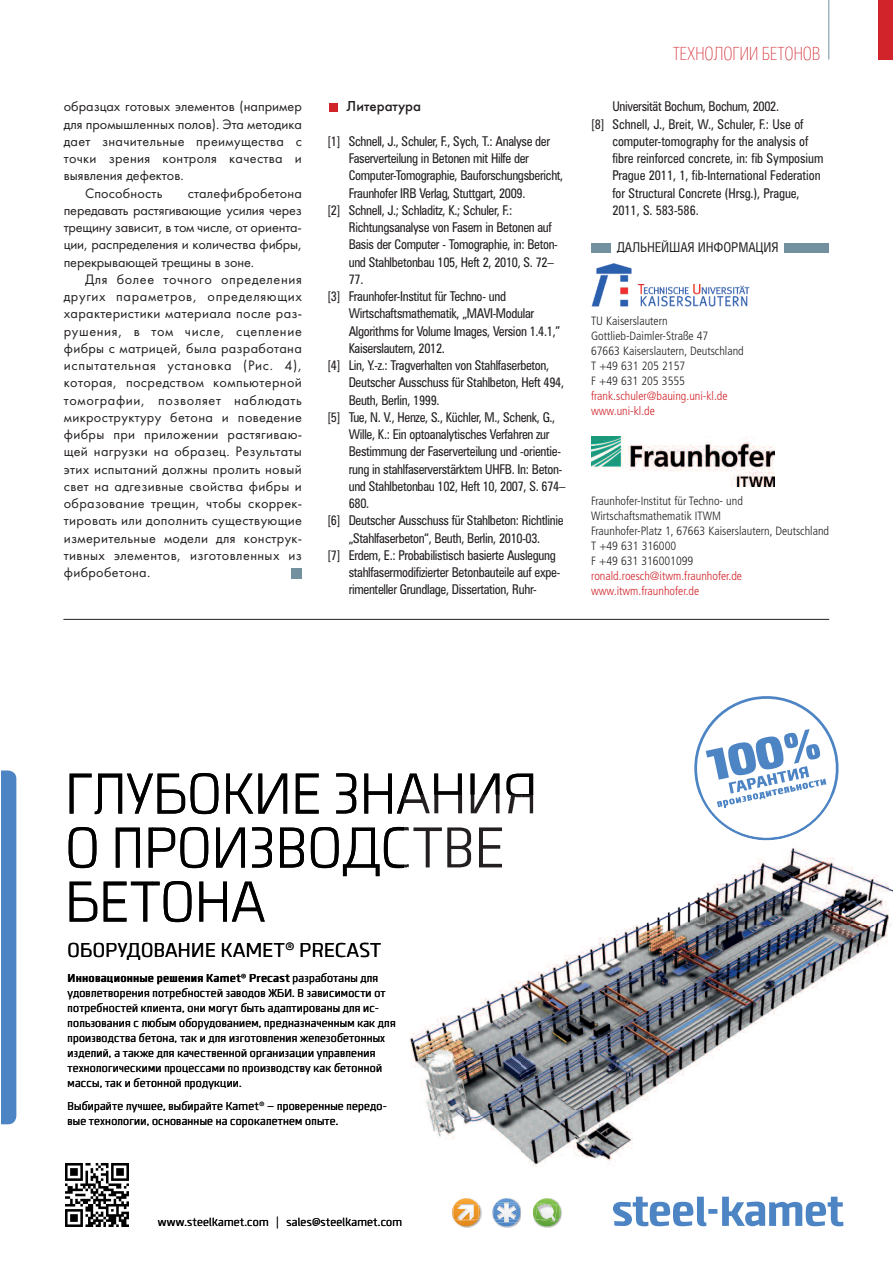
<style>
.page{position:relative;width:893px;height:1263px;background:#fff}
.page>*{position:absolute;margin:0;border:0;box-sizing:border-box;transform-origin:0 0}
.t1{font:300 60px/54px "Clio";letter-spacing:-.02em;color:#000}
.t2{font:21px "Clio";color:#000}
.t3{font:100 18px "Helios Cond";color:#d1232a}
.t4{font:15px "Futura Medium C";color:#231f20}
.t5{font:14.25px/17.2px "Futura Book C";color:#231f20;text-align:justify}
.t6{font:14.25px "Futura Book C";letter-spacing:.025em;color:#231f20}
.t7{font:condensed 13.5px "Zurich BT";letter-spacing:-.025em;color:#231f20;scale:.95 1}
.t8{font:condensed 13.5px "Zurich BT";letter-spacing:-.005em;color:#231f20;scale:.95 1}
.t9{font:13.5px "Helios Cond";letter-spacing:-.01em;color:#231f20}
.t10{font:12px "Clio";color:#000}
.t11{font:300 condensed 12px/15px "Frutiger LT";color:#231f20}
.t12{font:300 condensed 12px/15px "Frutiger LT";color:#d1232a}
.t13{font:700 12px "Clio";color:#000}
.s1{color:#231f20}
.s2{font-weight:400}
</style>
<div class="page">
<div style="left:1px;top:770px;width:15px;height:354px;background:#4d84c4"></div>
<svg style="left:613px;top:1197px;width:230px;height:29px"></svg>
<img style="left:65px;top:1163px;width:64px;height:63px">
<svg style="left:694px;top:696px;width:145px;height:134px"></svg>
<img style="left:403px;top:795px;width:302px;height:131px">
<img style="left:403px;top:810px;width:109px;height:3px">
<img style="left:521px;top:813px;width:12px;height:1px">
<img style="left:521px;top:795px;width:12px;height:18px">
<img style="left:705px;top:830px;width:185px;height:96px">
<img style="left:410px;top:926px;width:478px;height:241px">
<img style="left:492px;top:1203px;width:29px;height:25px">
<img style="left:453px;top:1203px;width:29px;height:25px">
<img style="left:493px;top:1198px;width:25px;height:20px">
<img style="left:494px;top:1206px;width:26px;height:20px">
<img style="left:452px;top:1198px;width:26px;height:20px">
<img style="left:454px;top:1206px;width:26px;height:20px">
<img style="left:534px;top:1204px;width:28px;height:24px">
<img style="left:533px;top:1198px;width:26px;height:20px">
<img style="left:535px;top:1206px;width:26px;height:20px">
<hr style="left:828px;top:0;width:1px;height:60px;background:#73909f">
<div style="left:878px;top:0;width:15px;height:60px;background:#d1232a"></div>
<div style="left:329px;top:103px;width:8px;height:8px;background:#d1232a"></div>
<img style="left:592px;top:263px;width:158px;height:44px">
<img style="left:592px;top:437px;width:183px;height:50px">
<div style="left:591px;top:243px;width:19px;height:9px;background:#73909f"></div>
<div style="left:784px;top:243px;width:45px;height:9px;background:#73909f"></div>
<hr style="left:63px;top:619px;width:766px;height:1px;background:#231f20">
<div style="left:291px;top:569px;width:11px;height:10px;background:#73909f"></div>
<p class="t5" style="left:64px;top:98px;width:240px">образцах готовых элементов (например</p>
<p class="t5" style="left:64px;top:115px;width:240px">для промышленных полов). Эта методика</p>
<p class="t6" style="left:64px;top:133px;width:240px">дает значительные преимущества с</p>
<p class="t6" style="left:64px;top:150px;width:240px">точки зрения контроля качества и</p>
<p class="t5" style="left:64px;top:167px;width:121px">выявления дефектов.</p>
<p class="t5" style="left:85px;top:184px;width:79px">Способность</p>
<p class="t5" style="left:64px;top:184px;width:240px;text-indent:124px">сталефибробетона передавать растягивающие усилия через трещину зависит, в том числе, от ориента&shy;ции, распределения и количества фибры, перекрывающей трещины в зоне.</p>
<p class="t5" style="left:64px;top:270px;width:240px;text-indent:21px">Для более точного определения других параметров, определяющих характеристики материала после раз&shy;рушения, в том числе, сцепление фибры с матрицей, была разработана испытательная установка (Рис. 4), которая, посредством компьютерной томографии, позволяет наблюдать микроструктуру бетона и поведение фибры при приложении растягиваю&shy;щей нагрузки на образец. Результаты этих испытаний должны пролить новый свет на адгезивные свойства фибры и образование трещин, чтобы скоррек&shy;тировать или дополнить существующие измерительные модели для конструк&shy;тивных элементов, изготовленных из фибробетона.</p>
<p class="t4" style="left:347px;top:97px;width:76px">Литература</p>
<p class="t7" style="left:327px;top:136px;width:236px">[1] Schnell, J., Schuler, F., Sych, T.: Analyse der</p>
<p class="t7" style="left:349px;top:153px;width:191px">Faserverteilung in Betonen mit Hilfe der</p>
<p class="t7" style="left:349px;top:171px;width:227px">Computer-Tomographie, Bauforschungsbericht,</p>
<p class="t7" style="left:349px;top:188px;width:188px">Fraunhofer IRB Verlag, Stuttgart, 2009.</p>
<p class="t7" style="left:327px;top:205px;width:196px">[2] Schnell, J.; Schladitz, K.; Schuler, F.:</p>
<p class="t7" style="left:349px;top:222px;width:215px">Richtungsanalyse von Fasern in Betonen auf</p>
<p class="t7" style="left:349px;top:240px;width:222px">Basis der Computer - Tomographie, in: Beton-</p>
<p class="t7" style="left:349px;top:257px;width:217px">und Stahlbetonbau 105, Heft 2, 2010, S. 72–</p>
<p class="t7" style="left:349px;top:274px;width:17px">77.</p>
<p class="t7" style="left:327px;top:291px;width:190px">[3] Fraunhofer-Institut für Techno- und</p>
<p class="t7" style="left:349px;top:309px;width:197px">Wirtschaftsmathematik, „MAVI-Modular</p>
<p class="t7" style="left:349px;top:326px;width:224px">Algorithms for Volume Images, Version 1.4.1,”</p>
<p class="t7" style="left:349px;top:343px;width:103px">Kaiserslautern, 2012.</p>
<p class="t7" style="left:327px;top:360px;width:235px">[4] Lin, Y.-z.: Tragverhalten von Stahlfaserbeton,</p>
<p class="t7" style="left:349px;top:378px;width:228px">Deutscher Ausschuss für Stahlbeton, Heft 494,</p>
<p class="t7" style="left:349px;top:395px;width:97px">Beuth, Berlin, 1999.</p>
<p class="t7" style="left:327px;top:412px;width:241px">[5] Tue, N. V., Henze, S., Küchler, M., Schenk, G.,</p>
<p class="t7" style="left:349px;top:429px;width:213px">Wille, K.: Ein optoanalytisches Verfahren zur</p>
<p class="t7" style="left:349px;top:447px;width:225px">Bestimmung der Faserverteilung und -orientie-</p>
<p class="t7" style="left:349px;top:464px;width:226px">rung in stahlfaserverstärktem UHFB. In: Beton-</p>
<p class="t7" style="left:349px;top:481px;width:230px">und Stahlbetonbau 102, Heft 10, 2007, S. 674–</p>
<p class="t7" style="left:349px;top:498px;width:23px">680.</p>
<p class="t7" style="left:327px;top:516px;width:250px">[6] Deutscher Ausschuss für Stahlbeton: Richtlinie</p>
<p class="t7" style="left:349px;top:533px;width:203px">„Stahlfaserbeton“, Beuth, Berlin, 2010-03.</p>
<p class="t7" style="left:327px;top:550px;width:242px">[7] Erdem, E.: Probabilistisch basierte Auslegung</p>
<p class="t7" style="left:349px;top:567px;width:224px">stahlfasermodifizierter Betonbauteile auf expe-</p>
<p class="t7" style="left:349px;top:585px;width:199px">rimenteller Grundlage, Dissertation, Ruhr-</p>
<h3 class="t3" style="left:673px;top:46px;width:149px">ТЕХНОЛОГИИ БЕТОНОВ</h3>
<p class="t7" style="left:612px;top:102px;width:177px">Universität Bochum, Bochum, 2002.</p>
<p class="t8" style="left:591px;top:119px;width:225px">[8] Schnell, J., Breit, W., Schuler, F.: Use of</p>
<p class="t8" style="left:612px;top:136px;width:208px">computer-tomography for the analysis of</p>
<p class="t8" style="left:612px;top:153px;width:224px">fibre reinforced concrete, in: fib Symposium</p>
<p class="t8" style="left:612px;top:171px;width:221px">Prague 2011, 1, fib-International Federation</p>
<p class="t8" style="left:612px;top:188px;width:199px">for Structural Concrete (Hrsg.), Prague,</p>
<p class="t8" style="left:612px;top:205px;width:93px">2011, S. 583-586.</p>
<p class="t9" style="left:617px;top:243px;width:163px">ДАЛЬНЕЙШАЯ ИНФОРМАЦИЯ</p>
<p class="t11" style="left:591px;top:314px;width:154px">TU Kaiserslautern<br>Gottlieb-Daimler-Straße 47<br>67663 Kaiserslautern, Deutschland<br>T +49 631 205 2157<br>F +49 631 205 3555</p>
<p class="t12" style="left:591px;top:389px;width:138px">frank.schuler@bauing.uni-kl.de www.uni-kl.de</p>
<p class="t11" style="left:591px;top:494px;width:240px">Fraunhofer-Institut für Techno- und<br>Wirtschaftsmathematik ITWM<br>Fraunhofer-Platz 1, 67663 Kaiserslautern, Deutschland<br>T +49 631 316000<br>F +49 631 316001099</p>
<p class="t12" style="left:591px;top:569px;width:152px">ronald.roesch@itwm.fraunhofer.de www.itwm.fraunhofer.de</p>
<h1 class="t1" style="left:65px;top:773px;width:475px">ГЛУБОКИЕ ЗНАНИЯ</h1>
<h1 class="t1" style="left:65px;top:827px;width:443px">О ПРОИЗВОДС<span class="s1">ТВЕ<br></span>БЕТОНА</h1>
<h2 class="t2" style="left:68px;top:943px;width:316px">ОБОРУДОВАНИЕ KAMET® PRECAST</h2>
<p class="t13" style="left:68px;top:974px;width:312px">Инновационные решения Kamet® Precast <span class="s2">разработаны для</span></p>
<p class="t10" style="left:68px;top:989px;width:320px">удовлетворения потребностей заводов ЖБИ. В зависимости от</p>
<p class="t10" style="left:68px;top:1004px;width:313px">потребностей клиента, они могут быть адаптированы для ис-</p>
<p class="t10" style="left:68px;top:1019px;width:330px">пользования с любым оборудованием, предназначенным как для</p>
<p class="t10" style="left:68px;top:1034px;width:319px">производства бетона, так и для изготовления железобетонных</p>
<p class="t10" style="left:68px;top:1049px;width:309px">изделий, а также для качественной организации управления</p>
<p class="t10" style="left:68px;top:1064px;width:316px">технологическими процессами по производству как бетонной</p>
<p class="t10" style="left:68px;top:1079px;width:176px">массы, так и бетонной продукции.</p>
<p class="t10" style="left:68px;top:1102px;width:321px">Выби айте л чшее выби айте Kamet® — п ове енные пе е о-</p>
<p class="t10" style="left:94px;top:1102px;width:7px">р</p>
<p class="t10" style="left:132px;top:1102px;width:7px">у</p>
<p class="t10" style="left:163px;top:1102px;width:4px">,</p>
<p class="t10" style="left:194px;top:1102px;width:7px">р</p>
<p class="t10" style="left:283px;top:1102px;width:7px">р</p>
<p class="t10" style="left:306px;top:1102px;width:7px">р</p>
<p class="t10" style="left:358px;top:1102px;width:20px">р д</p>
<p class="t10" style="left:68px;top:1117px;width:272px">вые технологии, основанные на сорокалетнем опыте.</p>
<p class="t10" style="left:158px;top:1218px;width:246px">www.steelkamet.com | sales@steelkamet.com</p>
</div>
